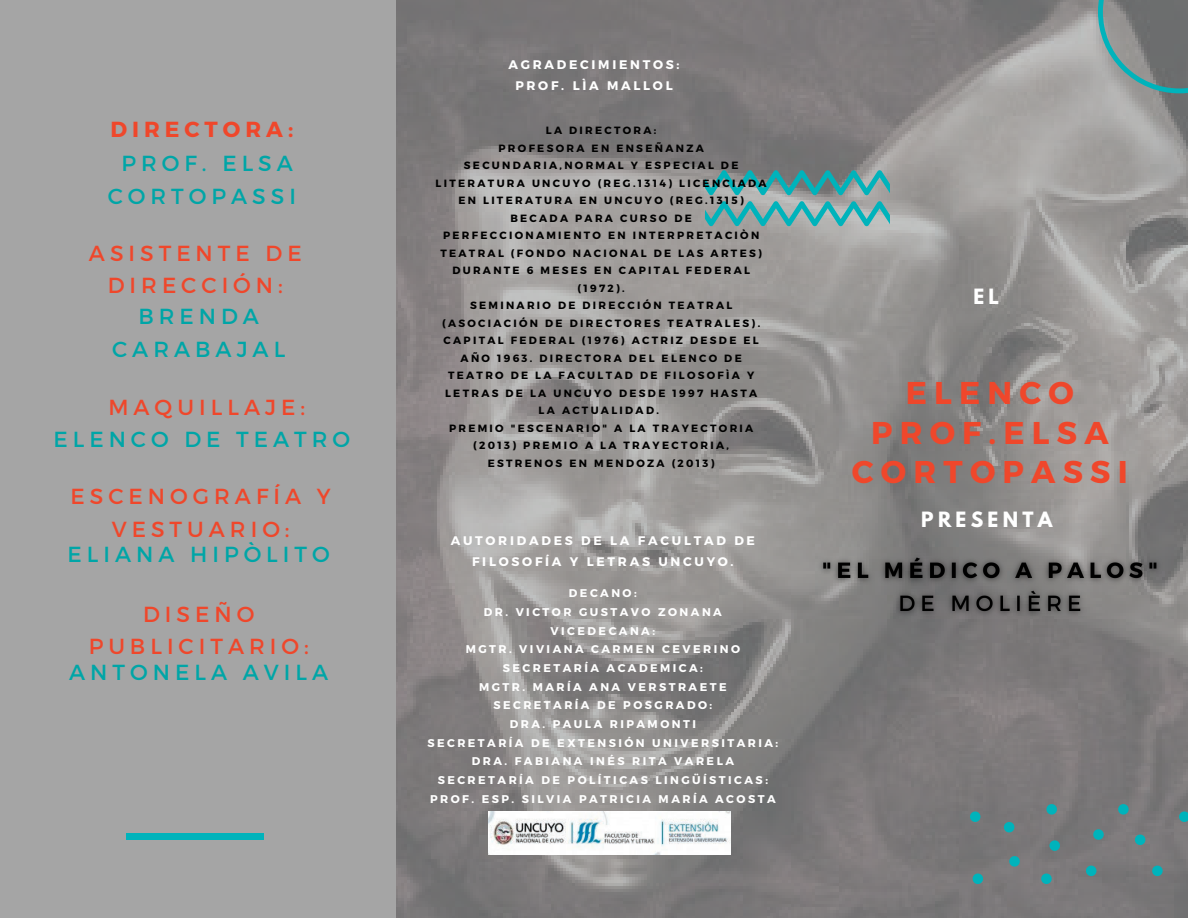
<style>
.page{position:relative;width:1188px;height:918px;background:#a5a5a5}
.page>*{position:absolute;margin:0;border:0;box-sizing:border-box;transform-origin:0 0}
.t1{font:700 31.5px/39.3px "Montserrat";letter-spacing:.23em;color:#ef472b;text-align:center}
.t2{font:21.75px/32.7px "Montserrat";letter-spacing:.23em;color:#00a5a7;text-align:center}
.t3{font:21.75px/32.7px "Montserrat";letter-spacing:.23em;color:#ef472b;text-align:center}
.t4{font:700 21.75px "Montserrat";letter-spacing:.23em;color:#ef472b}
.t5{font:700 18.75px "League Spartan";letter-spacing:.23em;color:#fff}
.t6{font:700 12.45px/20.7px "Montserrat";letter-spacing:.22em;color:#fff;text-align:center}
.t7{font:700 11.25px/18.8px "Montserrat";letter-spacing:.22em;color:#fff;text-align:center}
.t8{font:700 10.5px/17.5px "Montserrat";letter-spacing:.22em;color:#000;text-align:center}
</style>
<div class="page">
<img style="left:397px;top:0;width:791px;height:918px">
<svg style="left:1098px;top:0;width:90px;height:93px"></svg>
<div style="left:126px;top:833px;width:138px;height:7px;background:#00b3bb"></div>
<svg style="left:1179px;top:811px;width:9px;height:11px"></svg>
<svg style="left:1135px;top:835px;width:10px;height:10px"></svg>
<svg style="left:1046px;top:804px;width:11px;height:11px"></svg>
<svg style="left:1009px;top:856px;width:11px;height:11px"></svg>
<svg style="left:1152px;top:866px;width:11px;height:10px"></svg>
<svg style="left:1093px;top:829px;width:11px;height:11px"></svg>
<svg style="left:1041px;top:874px;width:11px;height:10px"></svg>
<svg style="left:970px;top:811px;width:10px;height:11px"></svg>
<svg style="left:1086px;top:866px;width:10px;height:10px"></svg>
<svg style="left:1118px;top:804px;width:11px;height:11px"></svg>
<svg style="left:1049px;top:840px;width:11px;height:11px"></svg>
<svg style="left:1004px;top:822px;width:10px;height:10px"></svg>
<svg style="left:973px;top:874px;width:10px;height:10px"></svg>
<svg style="left:705px;top:170px;width:185px;height:56px"></svg>
<img style="left:489px;top:811px;width:242px;height:43px">
<img style="left:812px;top:546px;width:360px;height:81px">
<h2 class="t4" style="left:110px;top:115px;width:184px">DIRECTORA:</h2>
<h2 class="t2" style="left:108px;top:146px;width:190px">PROF. ELSA<br>CORTOPASSI</h2>
<h2 class="t3" style="left:89px;top:235px;width:214px">ASISTENTE DE<br>DIRECCIÓN:</h2>
<h2 class="t2" style="left:112px;top:299px;width:175px">BRENDA<br>CARABAJAL</h2>
<h2 class="t3" style="left:108px;top:389px;width:198px">MAQUILLAJE:</h2>
<h2 class="t2" style="left:53px;top:422px;width:298px">ELENCO DE TEATRO</h2>
<h2 class="t3" style="left:71px;top:479px;width:262px">ESCENOGRAFÍA Y<br>VESTUARIO:</h2>
<h2 class="t2" style="left:68px;top:537px;width:264px">ELIANA HIPÒLITO</h2>
<h2 class="t3" style="left:89px;top:596px;width:222px">DISEÑO<br>PUBLICITARIO:</h2>
<h2 class="t2" style="left:69px;top:655px;width:260px">ANTONELA AVILA</h2>
<p class="t6" style="left:508px;top:54px;width:173px">AGRADECIMIENTOS:<br>PROF. LÌA MALLOL</p>
<p class="t8" style="left:436px;top:121px;width:333px">LA DIRECTORA:<br>PROFESORA EN ENSEÑANZA<br>SECUNDARIA,NORMAL Y ESPECIAL DE<br>LITERATURA UNCUYO (REG.1314) LICENCIADA<br>EN LITERATURA EN UNCUYO (REG.1315)<br>BECADA PARA CURSO DE<br>PERFECCIONAMIENTO EN INTERPRETACIÒN<br>TEATRAL (FONDO NACIONAL DE LAS ARTES)<br>DURANTE 6 MESES EN CAPITAL FEDERAL (1972).<br>SEMINARIO DE DIRECCIÓN TEATRAL (ASOCIACIÓN DE DIRECTORES TEATRALES).<br>CAPITAL FEDERAL (1976) ACTRIZ DESDE EL<br>AÑO 1963. DIRECTORA DEL ELENCO DE<br>TEATRO DE LA FACULTAD DE FILOSOFÌA Y<br>LETRAS DE LA UNCUYO DESDE 1997 HASTA<br>LA ACTUALIDAD.<br>PREMIO "ESCENARIO" A LA TRAYECTORIA (2013) PREMIO A LA TRAYECTORIA,<br>ESTRENOS EN MENDOZA (2013)</p>
<p class="t6" style="left:451px;top:530px;width:306px">AUTORIDADES DE LA FACULTAD DE<br>FILOSOFÍA Y LETRAS UNCUYO.</p>
<p class="t7" style="left:427px;top:583px;width:352px">DECANO:<br>DR. VICTOR GUSTAVO ZONANA<br>VICEDECANA:<br>MGTR. VIVIANA CARMEN CEVERINO<br>SECRETARÍA ACADEMICA:<br>MGTR. MARÍA ANA VERSTRAETE<br>SECRETARÍA DE POSGRADO:<br>DRA. PAULA RIPAMONTI<br>SECRETARÍA DE EXTENSIÓN UNIVERSITARIA:<br>DRA. FABIANA INÉS RITA VARELA<br>SECRETARÍA DE POLÍTICAS LINGÜÍSTICAS:<br>PROF. ESP. SILVIA PATRICIA MARÍA ACOSTA</p>
<h3 class="t5" style="left:973px;top:287px;width:27px">EL</h3>
<h1 class="t1" style="left:852px;top:372px;width:278px">ELENCO<br>PROF.ELSA<br>CORTOPASSI</h1>
<h3 class="t5" style="left:921px;top:510px;width:133px">PRESENTA</h3>
</div>
